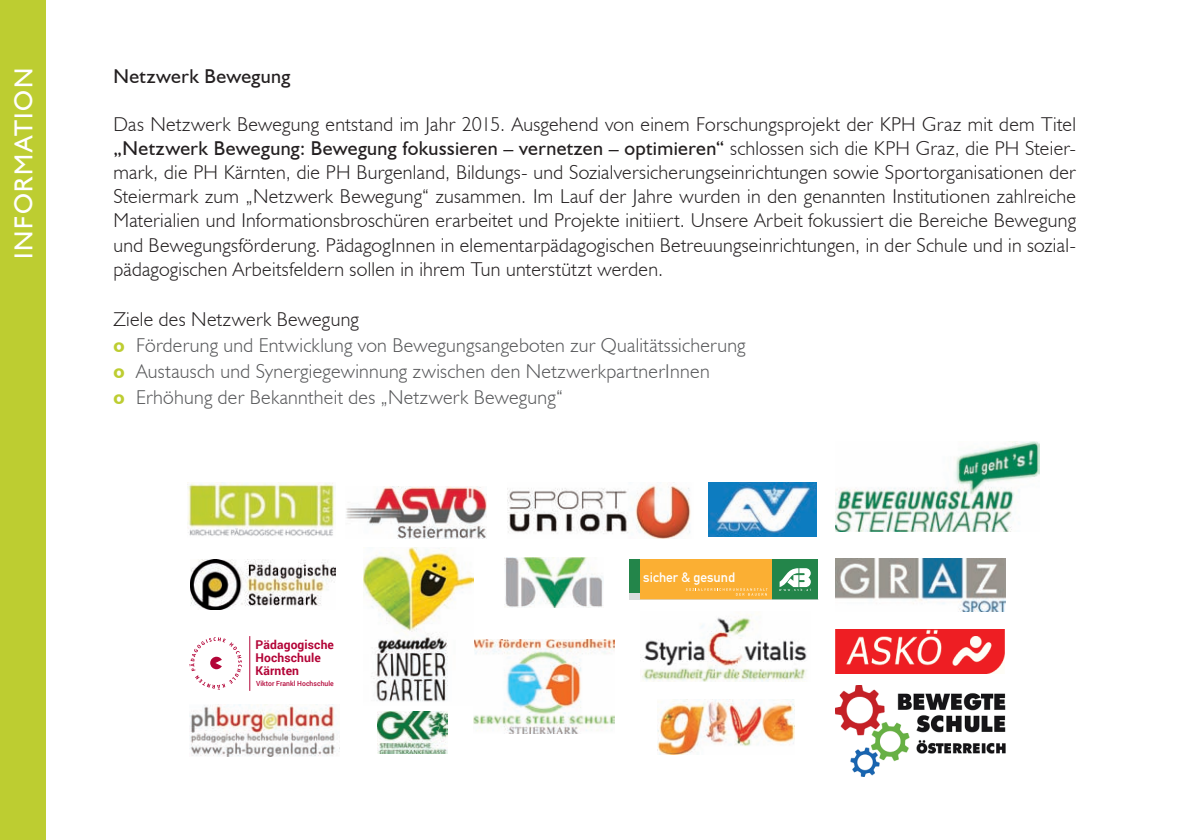
<style>
.page{position:relative;width:1191px;height:840px;background:#fff}
.page>*{position:absolute;margin:0;border:0;box-sizing:border-box;transform-origin:0 0}
.t1{font:26px "Humanist 521 BT";letter-spacing:.065em;color:#fff}
.t2{font:300 20px/24px "Humanist 521 BT";letter-spacing:.015em;color:#231f20;text-align:justify}
.t3{font:300 20px/26px "Humanist 521 BT";letter-spacing:.015em;color:#57585a}
.t4{font:20px "Humanist 521 BT";letter-spacing:.02em;color:#231f20}
.t5{font:13.4px "DIN Mittelschrift";color:#fff}
.t6{font:700 12px/13px "Roboto";letter-spacing:.01em;color:#b30437}
.t7{font:500 7px "Roboto";letter-spacing:.005em;color:#b30437;scale:.96 1}
.s1{font-weight:400}
.s2{color:#231f20}
.s3{font-weight:700;color:#bdcd31}
</style>
<div class="page">
<div style="left:0;top:0;width:45px;height:839px;background:#bdcd31"></div>
<img style="left:187px;top:482px;width:147px;height:54px">
<img style="left:507px;top:482px;width:184px;height:56px">
<img style="left:191px;top:559px;width:144px;height:49px">
<img style="left:835px;top:629px;width:170px;height:44px">
<img style="left:189px;top:704px;width:147px;height:52px">
<img style="left:835px;top:558px;width:170px;height:53px">
<img style="left:474px;top:639px;width:140px;height:94px">
<img style="left:642px;top:615px;width:165px;height:66px">
<img style="left:835px;top:441px;width:204px;height:90px">
<img style="left:657px;top:699px;width:137px;height:55px">
<img style="left:709px;top:482px;width:108px;height:54px">
<img style="left:504px;top:557px;width:99px;height:50px">
<div style="left:640px;top:558px;width:132px;height:41px;background:#fbaf33"></div>
<div style="left:629px;top:558px;width:11px;height:35px;background:#23854a"></div>
<div style="left:629px;top:593px;width:11px;height:6px;background:#dcddde"></div>
<div style="left:772px;top:558px;width:46px;height:41px;background:#23854a"></div>
<svg style="left:779px;top:568px;width:32px;height:23px"></svg>
<svg style="left:685px;top:588px;width:82px;height:7px"></svg>
<img style="left:346px;top:486px;width:141px;height:52px">
<img style="left:835px;top:685px;width:170px;height:90px">
<hr style="left:249px;top:636px;width:1px;height:54px;background:#b30437">
<svg style="left:189px;top:637px;width:53px;height:52px"></svg>
<img style="left:364px;top:547px;width:110px;height:155px">
<img style="left:378px;top:711px;width:69px;height:41px">
<h1 class="t1" style="left:8px;top:258px;width:192px;rotate:-90deg">INFORMATION</h1>
<p class="t4" style="left:113px;top:64px;width:178px">Netzwerk Bewegung</p>
<p class="t2" style="left:113px;top:112px;width:964px">Das Netzwerk Bewegung entstand im Jahr 2015. Ausgehend von einem Forschungsprojekt der KPH Graz mit dem Titel <span class="s1">„Netzwerk Bewegung: Bewegung fokussieren – vernetzen – optimieren“</span> schlossen sich die KPH Graz, die PH Steier&shy;mark, die PH Kärnten, die PH Burgenland, Bildungs- und Sozialversicherungseinrichtungen sowie Sportorganisationen der Steiermark zum „Netzwerk Bewegung“ zusammen. Im Lauf der Jahre wurden in den genannten Institutionen zahlreiche Materialien und Informationsbroschüren erarbeitet und Projekte initiiert. Unsere Arbeit fokussiert die Bereiche Bewegung und Bewegungsförderung. PädagogInnen in elementarpädagogischen Betreuungseinrichtungen, in der Schule und in sozial&shy;pädagogischen Arbeitsfeldern sollen in ihrem Tun unterstützt werden.</p>
<p class="t3" style="left:113px;top:305px;width:633px"><span class="s2">Ziele des Netzwerk Bewegung<br></span><span class="s3">o</span> Förderung und Entwicklung von Bewegungsangeboten zur Qualitätssicherung <span class="s3">o</span> Austausch und Synergiegewinnung zwischen den NetzwerkpartnerInnen<br><span class="s3">o</span> Erhöhung der Bekanntheit des „Netzwerk Bewegung“</p>
<p class="t6" style="left:255px;top:637px;width:80px">Pädagogische<br>Hochschule<br>Kärnten</p>
<p class="t7" style="left:256px;top:678px;width:83px">Viktor Frankl Hochschule</p>
<p class="t5" style="left:643px;top:569px;width:93px">sicher &amp; gesund</p>
</div>
